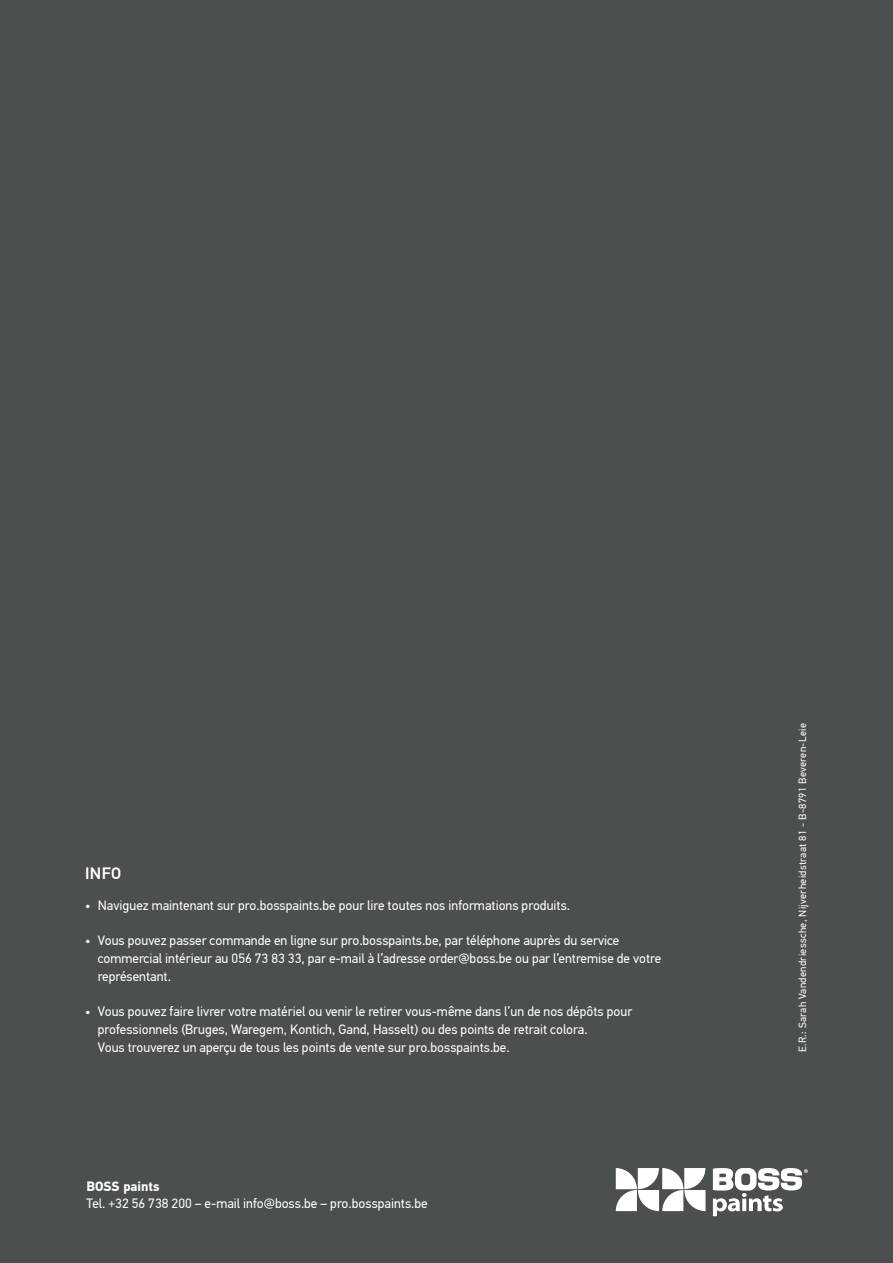
<style>
.page{position:relative;width:893px;height:1263px;background:#4c4f4f}
.page>*{position:absolute;margin:0;border:0;box-sizing:border-box;transform-origin:0 0}
.t1{font:500 16.5px "PF Din Text Pro";color:#fff}
.t2{font:13.5px/18px "PF Din Text Pro";color:#fff}
.t3{font:10.5px "PF Din Text Pro";letter-spacing:.03em;color:#fff}
.s1{font-weight:700}
</style>
<div class="page">
<svg style="left:616px;top:1168px;width:89px;height:43px"></svg>
<svg style="left:713px;top:1168px;width:95px;height:48px"></svg>
<p class="t1" style="left:85px;top:863px;width:38px">INFO</p>
<p class="t2" style="left:85px;top:896px;width:487px">• Naviguez maintenant sur pro.bosspaints.be pour lire toutes nos informations produits.</p>
<p class="t2" style="left:98px;top:931px;width:565px;text-indent:-13px">• Vous pouvez passer commande en ligne sur pro.bosspaints.be, par téléphone auprès du service commercial intérieur au 056 73 83 33, par e-mail à l’adresse order@boss.be ou par l’entremise de votre représentant.</p>
<p class="t2" style="left:98px;top:1002px;width:536px;text-indent:-13px">• Vous pouvez faire livrer votre matériel ou venir le retirer vous-même dans l’un de nos dépôts pour professionnels (Bruges, Waregem, Kontich, Gand, Hasselt) ou des points de retrait colora.<br>Vous trouverez un aperçu de tous les points de vente sur pro.bosspaints.be.</p>
<p class="t2" style="left:87px;top:1178px;width:343px;line-height:16.5px"><span class="s1">BOSS paints<br></span>Tel. +32 56 738 200 – e-mail info@boss.be – pro.bosspaints.be</p>
<p class="t3" style="left:796px;top:1052px;width:330px;rotate:-90deg">E.R.: Sarah Vandendriessche, Nijverheidstraat 81 - B-8791 Beveren-Leie</p>
</div>
